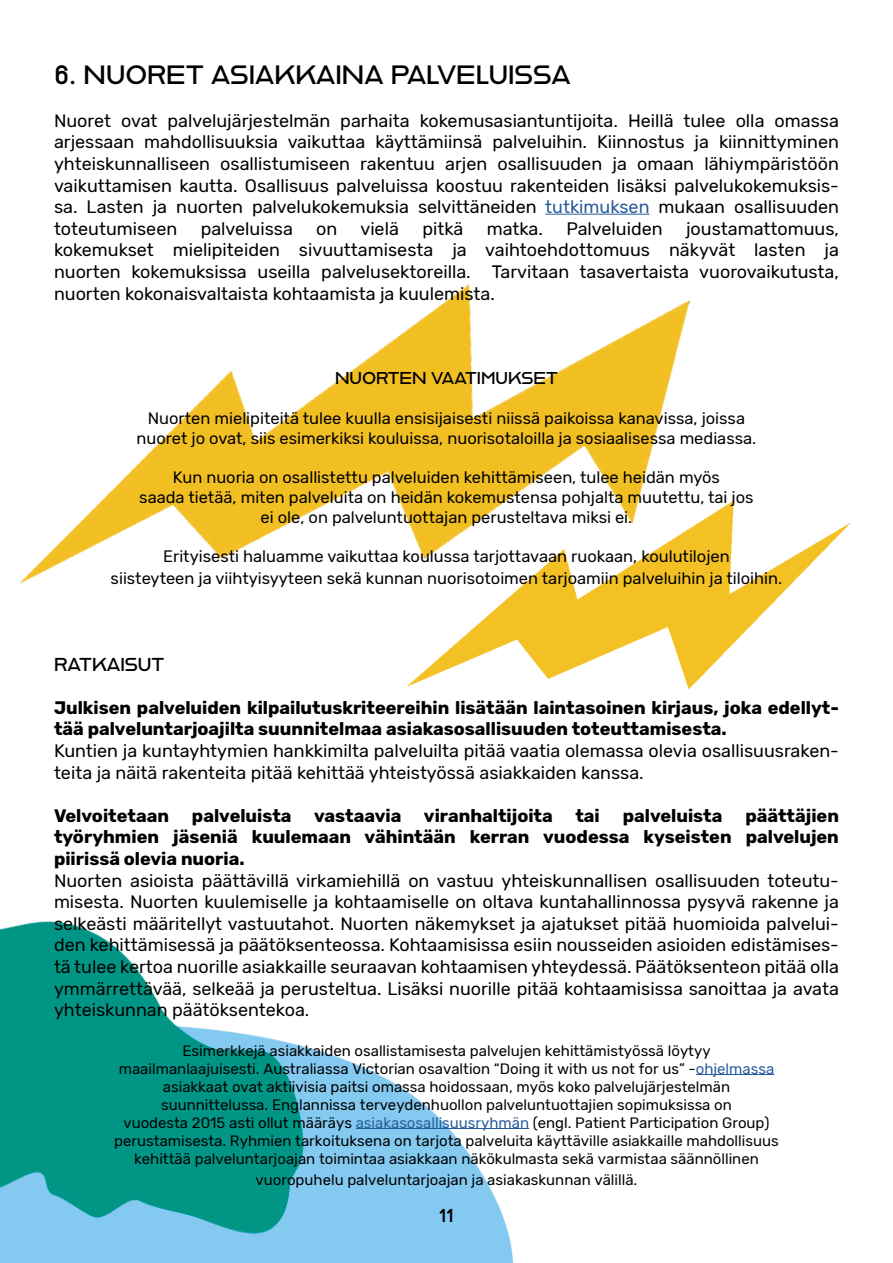
<style>
.page{position:relative;width:893px;height:1263px;background:#fff}
.page>*{position:absolute;margin:0;border:0;box-sizing:border-box;transform-origin:0 0}
.t1{font:25.5px "Reross Quadratic";color:#000}
.t2{font:18px/21.6px "Rubik";color:#000;text-align:justify}
.t3{font:700 18px/21.6px "Rubik";color:#000}
.t4{font:18px "Reross Quadratic";color:#000}
.t5{font:16.5px/19.8px "Rubik";color:#000;text-align:center}
.t6{font:16.5px "Reross Quadratic";color:#000}
.t7{font:15px/18px "Rubik";color:#000;text-align:center}
.s1{color:#275b9b}
</style>
<div class="page">
<img style="left:0;top:921px;width:513px;height:342px">
<img style="left:20px;top:285px;width:670px;height:299px">
<img style="left:402px;top:484px;width:448px;height:205px">
<hr style="left:545px;top:214px;width:105px;height:1px;background:#275b9b">
<hr style="left:696px;top:1074px;width:78px;height:1px;background:#275b9b">
<hr style="left:356px;top:1128px;width:173px;height:1px;background:#275b9b">
<h1 class="t1" style="left:54px;top:58px;width:518px">6. NUORET ASIAKKAINA PALVELUISSA</h1>
<p class="t2" style="left:54px;top:110px;width:786px">Nuoret ovat palvelujärjestelmän parhaita kokemusasiantuntijoita. Heillä tulee olla omassa arjessaan mahdollisuuksia vaikuttaa käyttämiinsä palveluihin. Kiinnostus ja kiinnittyminen yhteiskunnalliseen osallistumiseen rakentuu arjen osallisuuden ja omaan lähiympäristöön vaikuttamisen kautta. Osallisuus palveluissa koostuu rakenteiden lisäksi palvelukokemuksis&shy;sa. Lasten ja nuorten palvelukokemuksia selvittäneiden <span class="s1">tutkimuksen</span> mukaan osallisuuden toteutumiseen</p>
<p class="t2" style="left:201px;top:218px;width:94px">palveluissa</p>
<p class="t2" style="left:316px;top:218px;width:23px">on</p>
<p class="t2" style="left:360px;top:218px;width:40px">vielä</p>
<p class="t2" style="left:422px;top:218px;width:42px">pitkä</p>
<p class="t2" style="left:487px;top:218px;width:58px">matka.</p>
<p class="t2" style="left:566px;top:218px;width:98px">Palveluiden</p>
<p class="t2" style="left:54px;top:218px;width:786px;text-indent:632px">joustamattomuus, kokemukset mielipiteiden sivuuttamisesta ja vaihtoehdottomuus näkyvät lasten ja nuorten kokemuksissa useilla palvelusektoreilla. Tarvitaan tasavertaista vuorovaikutusta, nuorten kokonaisvaltaista kohtaamista ja kuulemista.</p>
<p class="t6" style="left:335px;top:367px;width:224px">NUORTEN VAATIMUKSET</p>
<p class="t5" style="left:137px;top:409px;width:621px">Nuorten mielipiteitä tulee kuulla ensisijaisesti niissä paikoissa kanavissa, joissa nuoret jo ovat, siis esimerkiksi kouluissa, nuorisotaloilla ja sosiaalisessa mediassa.</p>
<p class="t5" style="left:139px;top:468px;width:616px">Kun nuoria on osallistettu palveluiden kehittämiseen, tulee heidän myös<br>saada tietää, miten palveluita on heidän kokemustensa pohjalta muutettu, tai jos ei ole, on palveluntuottajan perusteltava miksi ei.</p>
<p class="t5" style="left:111px;top:546px;width:673px;line-height:21.6px">Erityisesti haluamme vaikuttaa koulussa tarjottavaan ruokaan, koulutilojen<br>siisteyteen ja viihtyisyyteen sekä kunnan nuorisotoimen tarjoamiin palveluihin ja tiloihin.</p>
<p class="t4" style="left:54px;top:652px;width:112px">RATKAISUT</p>
<p class="t3" style="left:54px;top:697px;width:786px">Julkisen palveluiden kilpailutuskriteereihin lisätään laintasoinen kirjaus, joka edellyt&shy;tää palveluntarjoajilta suunnitelmaa asiakasosallisuuden toteuttamisesta.</p>
<p class="t2" style="left:54px;top:740px;width:786px">Kuntien ja kuntayhtymien hankkimilta palveluilta pitää vaatia olemassa olevia osallisuusraken&shy;teita ja näitä rakenteita pitää kehittää yhteistyössä asiakkaiden kanssa.</p>
<p class="t3" style="left:54px;top:805px;width:117px">Velvoitetaan</p>
<p class="t3" style="left:192px;top:805px;width:362px">palveluista vastaavia viranhaltijoita</p>
<p class="t3" style="left:575px;top:805px;width:26px">tai</p>
<p class="t3" style="left:623px;top:805px;width:101px">palveluista</p>
<p class="t3" style="left:54px;top:805px;width:786px;text-align:justify;text-indent:691px">päättäjien työryhmien jäseniä kuulemaan vähintään kerran vuodessa kyseisten palvelujen piirissä olevia nuoria.</p>
<p class="t2" style="left:54px;top:870px;width:786px">Nuorten asioista päättävillä virkamiehillä on vastuu yhteiskunnallisen osallisuuden toteutu&shy;misesta. Nuorten kuulemiselle ja kohtaamiselle on oltava kuntahallinnossa pysyvä rakenne ja selkeästi määritellyt vastuutahot. Nuorten näkemykset ja ajatukset pitää huomioida palvelui&shy;den kehittämisessä ja päätöksenteossa. Kohtaamisissa esiin nousseiden asioiden edistämises&shy;tä tulee kertoa nuorille asiakkaille seuraavan kohtaamisen yhteydessä. Päätöksenteon pitää olla ymmärrettävää, selkeää ja perusteltua. Lisäksi nuorille pitää kohtaamisissa sanoittaa ja avata yhteiskunnan päätöksentekoa.</p>
<p class="t7" style="left:114px;top:1042px;width:666px">Esimerkkejä asiakkaiden osallistamisesta palvelujen kehittämistyössä löytyy maailmanlaajuisesti. Australiassa Victorian osavaltion “Doing it with us not for us” -<span class="s1">ohjelmassa </span>asiakkaat ovat aktiivisia paitsi omassa hoidossaan, myös koko palvelujärjestelmän suunnittelussa. Englannissa terveydenhuollon palveluntuottajien sopimuksissa on<br>vuodesta 2015 asti ollut määräys <span class="s1">asiakasosallisuusryhmän</span> (engl. Patient Participation Group) perustamisesta. Ryhmien tarkoituksena on tarjota palveluita käyttäville asiakkaille mahdollisuus kehittää palveluntarjoajan toimintaa asiakkaan näkökulmasta sekä varmistaa säännöllinen</p>
<p class="t7" style="left:256px;top:1171px;width:383px">vuoropuhelu palveluntarjoajan ja asiakaskunnan välillä.</p>
<p class="t4" style="left:439px;top:1204px;width:16px">11</p>
</div>
